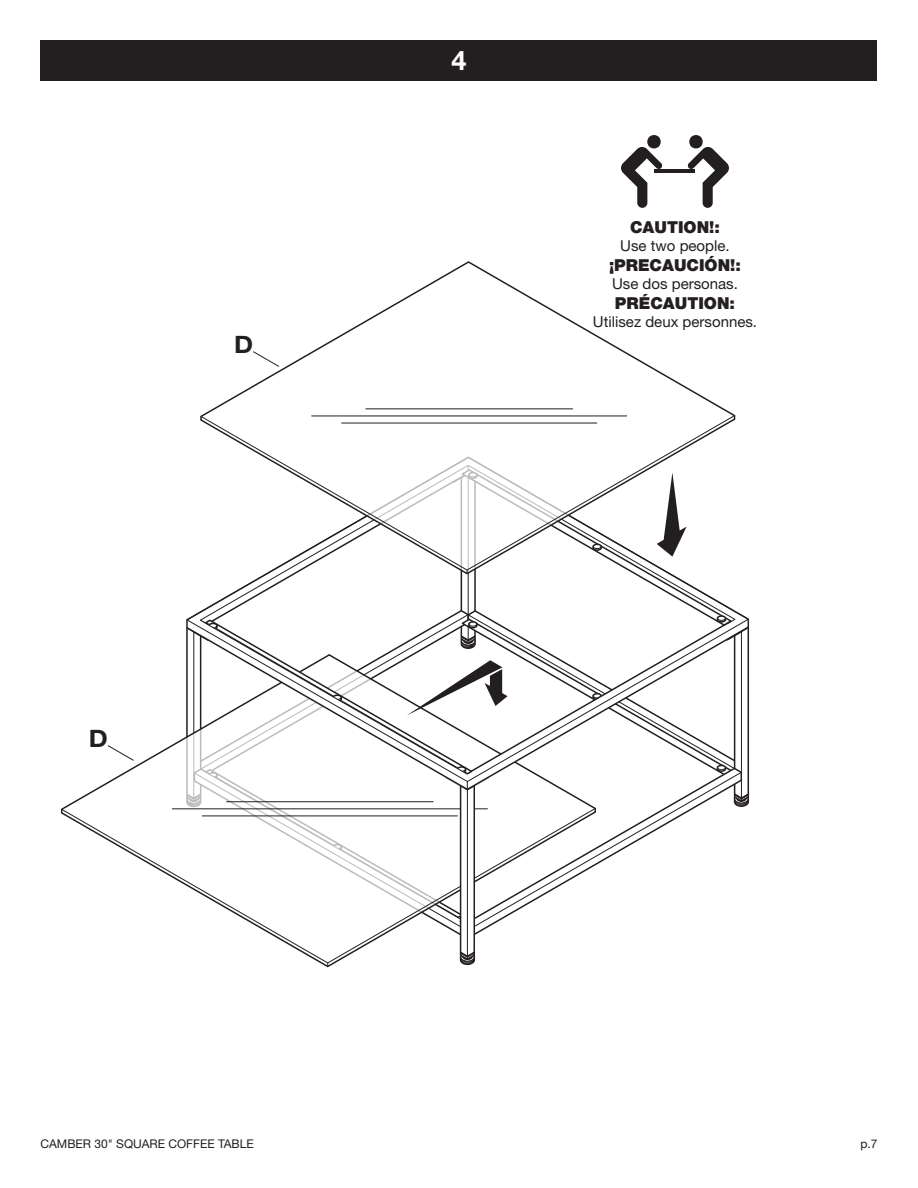
<style>
.page{position:relative;width:918px;height:1188px;background:#fff}
.page>*{position:absolute;margin:0;border:0;box-sizing:border-box;transform-origin:0 0}
.Main_Copy_Title{font:700 27px "Helvetica Neue LT Std";color:#fff}
.t1{font:700 24px "Helvetica Neue LT Std";color:#231f20;scale:1.07 1}
.t2{font:900 16.5px "Helvetica Neue LT Std";color:#231f20}
.t3{font:15px "Helvetica Neue LT Std";color:#231f20}
.t4{font:12px "Helvetica Neue LT Std";color:#231f20}
</style>
<div class="page">
<svg style="left:61px;top:807px;width:124px;height:78px"></svg>
<hr style="left:172px;top:808px;width:315px;height:1px;background:#231f20">
<svg style="left:107px;top:745px;width:27px;height:16px"></svg>
<svg style="left:202px;top:261px;width:533px;height:154px"></svg>
<svg style="left:200px;top:415px;width:536px;height:49px"></svg>
<hr style="left:342px;top:423px;width:255px;height:1px;background:#231f20">
<hr style="left:312px;top:416px;width:315px;height:1px;background:#231f20">
<hr style="left:366px;top:408px;width:207px;height:1px;background:#231f20">
<svg style="left:185px;top:464px;width:565px;height:502px"></svg>
<svg style="left:252px;top:351px;width:28px;height:16px"></svg>
<div style="left:40px;top:40px;width:838px;height:41px;background:#231f20"></div>
<svg style="left:621px;top:135px;width:41px;height:73px"></svg>
<svg style="left:688px;top:135px;width:41px;height:73px"></svg>
<hr style="left:655px;top:170px;width:40px;height:3px;background:#231f20">
<p class="t1" style="left:234px;top:329px;width:19px">D</p>
<p class="t1" style="left:89px;top:723px;width:19px">D</p>
<p class="Main_Copy_Title" style="left:451px;top:44px;width:17px">4</p>
<p class="t2" style="left:630px;top:217px;width:91px">CAUTION!:</p>
<p class="t3" style="left:620px;top:237px;width:111px">Use two people.</p>
<p class="t2" style="left:609px;top:255px;width:133px">¡PRECAUCIÓN!:</p>
<p class="t3" style="left:612px;top:275px;width:127px">Use dos personas.</p>
<p class="t2" style="left:615px;top:293px;width:122px">PRÉCAUTION:</p>
<p class="t3" style="left:593px;top:312px;width:166px">Utilisez deux personnes.</p>
<p class="t4" style="left:40px;top:1136px;width:215px">CAMBER 30" SQUARE COFFEE TABLE</p>
<p class="t4" style="left:860px;top:1136px;width:19px">p.7</p>
</div>
